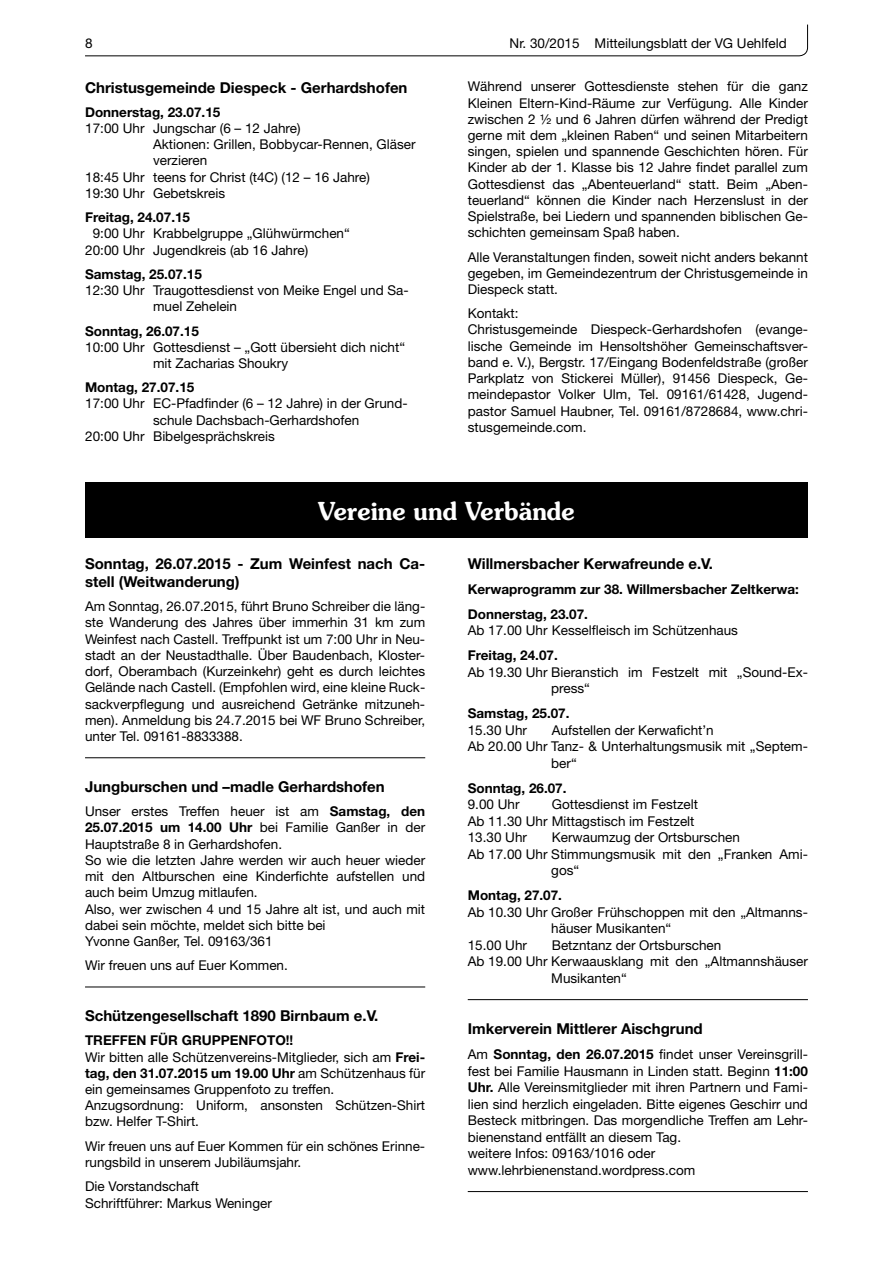
<style>
.page{position:relative;width:893px;height:1263px;background:#fff}
.page>*{position:absolute;margin:0;border:0;box-sizing:border-box;transform-origin:0 0}
.t1{font:600 24.75px "Souvenir";color:#fff;scale:.95 1}
.t2{font:700 15px/18px "Helvetica Neue";color:#000}
.t3{font:13.5px/16.2px "Helvetica Neue";color:#000}
.t4{font:700 13.5px/24.9px "Helvetica Neue";color:#000}
.s1{font-weight:700}
</style>
<div class="page">
<svg style="left:85px;top:24px;width:723px;height:33px"></svg>
<div style="left:85px;top:483px;width:723px;height:55px;background:#000"></div>
<hr style="left:85px;top:757px;width:340px;height:1px;background:#000">
<hr style="left:85px;top:986px;width:340px;height:1px;background:#000">
<hr style="left:468px;top:999px;width:340px;height:1px;background:#000">
<hr style="left:468px;top:1191px;width:340px;height:1px;background:#000">
<p class="t3" style="left:85px;top:36px;width:9px">8</p>
<p class="t3" style="left:510px;top:36px;width:279px">Nr. 30/2015 Mitteilungsblatt der VG Uehlfeld</p>
<p class="t2" style="left:85px;top:80px;width:324px">Christusgemeinde Diespeck - Gerhardshofen</p>
<p class="t4" style="left:85px;top:101px;width:137px">Donnerstag, 23.07.15</p>
<p class="t3" style="left:85px;top:121px;width:217px">17:00 Uhr Jungschar (6 – 12 Jahre)</p>
<p class="t3" style="left:153px;top:138px;width:264px">Aktionen: Grillen, Bobbycar-Rennen, Gläser</p>
<p class="t3" style="left:153px;top:154px;width:56px">verzieren</p>
<p class="t3" style="left:85px;top:170px;width:286px">18:45 Uhr teens for Christ (t4C) (12 – 16 Jahre)</p>
<p class="t3" style="left:85px;top:186px;width:141px">19:30 Uhr Gebetskreis</p>
<p class="t4" style="left:85px;top:206px;width:107px">Freitag, 24.07.15</p>
<p class="t3" style="left:85px;top:227px;width:266px;text-indent:8px">9:00 Uhr Krabbelgruppe „Glühwürmchen“<br>20:00 Uhr Jugendkreis (ab 16 Jahre)</p>
<p class="t4" style="left:85px;top:263px;width:118px">Samstag, 25.07.15</p>
<p class="t3" style="left:153px;top:283px;width:257px;text-indent:-68px">12:30 Uhr Traugottesdienst von Meike Engel und Sa&shy;muel Zehelein</p>
<p class="t4" style="left:85px;top:319px;width:115px">Sonntag, 26.07.15</p>
<p class="t3" style="left:153px;top:340px;width:254px;text-indent:-68px">10:00 Uhr Gottesdienst – „Gott übersieht dich nicht“ mit Zacharias Shoukry</p>
<p class="t4" style="left:85px;top:376px;width:111px">Montag, 27.07.15</p>
<p class="t3" style="left:85px;top:397px;width:324px">17:00 Uhr EC-Pfadfinder (6 – 12 Jahre) in der Grund-</p>
<p class="t3" style="left:153px;top:413px;width:208px">schule Dachsbach-Gerhardshofen</p>
<p class="t3" style="left:85px;top:429px;width:191px">20:00 Uhr Bibelgesprächskreis</p>
<p class="t3" style="left:468px;top:80px;width:342px;text-align:justify">Während unserer Gottesdienste stehen für die ganz Kleinen Eltern-Kind-Räume zur Verfügung. Alle Kinder zwischen 2 ½ und 6 Jahren dürfen während der Predigt gerne mit dem „kleinen Raben“ und seinen Mitarbeitern singen, spielen und spannende Geschichten hören. Für Kinder ab der 1. Klasse bis 12 Jahre findet parallel zum Gottesdienst das „Abenteuerland“ statt. Beim „Aben&shy;teuerland“ können die Kinder nach Herzenslust in der Spielstraße, bei Liedern und spannenden biblischen Ge&shy;schichten gemeinsam Spaß haben.</p>
<p class="t3" style="left:468px;top:250px;width:342px;text-align:justify">Alle Veranstaltungen finden, soweit nicht anders bekannt gegeben, im Gemeindezentrum der Christusgemeinde in Diespeck statt.</p>
<p class="t3" style="left:468px;top:307px;width:342px">Kontakt:<br>Christusgemeinde Diespeck-Gerhardshofen (evange&shy;lische Gemeinde im Hensoltshöher Gemeinschaftsver&shy;band e. V.), Bergstr. 17/Eingang Bodenfeldstraße (großer Parkplatz von Stickerei Müller), 91456 Diespeck, Ge&shy;meindepastor Volker Ulm, Tel. 09161/61428, Jugend&shy;pastor Samuel Haubner, Tel. 09161/8728684, www.chri&shy;stusgemeinde.com.</p>
<h1 class="t1" style="left:318px;top:502px;width:271px">Vereine und Verbände</h1>
<p class="t2" style="left:85px;top:556px;width:342px">Sonntag, 26.07.2015 - Zum Weinfest nach Ca&shy;stell (Weitwanderung)</p>
<p class="t3" style="left:85px;top:600px;width:342px;text-align:justify">Am Sonntag, 26.07.2015, führt Bruno Schreiber die läng&shy;ste Wanderung des Jahres über immerhin 31 km zum Weinfest nach Castell. Treffpunkt ist um 7:00 Uhr in Neu&shy;stadt an der Neustadthalle. Über Baudenbach, Kloster&shy;dorf, Oberambach (Kurzeinkehr) geht es durch leichtes Gelände nach Castell. (Empfohlen wird, eine kleine Ruck&shy;sackverpflegung und ausreichend Getränke mitzuneh&shy;men). Anmeldung bis 24.7.2015 bei WF Bruno Schreiber, unter Tel. 09161-8833388.</p>
<p class="t2" style="left:85px;top:779px;width:301px">Jungburschen und –madle Gerhardshofen</p>
<p class="t3" style="left:85px;top:804px;width:342px">Unser erstes Treffen heuer ist am <span class="s1">Samstag, den 25.07.2015 um 14.00 Uhr</span> bei Familie Ganßer in der Hauptstraße 8 in Gerhardshofen.<br>So wie die letzten Jahre werden wir auch heuer wieder mit den Altburschen eine Kinderfichte aufstellen und auch beim Umzug mitlaufen.<br>Also, wer zwischen 4 und 15 Jahre alt ist, und auch mit dabei sein möchte, meldet sich bitte bei<br>Yvonne Ganßer, Tel. 09163/361</p>
<p class="t3" style="left:85px;top:959px;width:204px">Wir freuen uns auf Euer Kommen.</p>
<p class="t2" style="left:85px;top:1008px;width:295px">Schützengesellschaft 1890 Birnbaum e.V.</p>
<p class="t3" style="left:85px;top:1034px;width:342px"><span class="s1">TREFFEN FÜR GRUPPENFOTO!!<br></span>Wir bitten alle Schützenvereins-Mitglieder, sich am <span class="s1">Frei&shy;tag, den 31.07.2015 um 19.00 Uhr</span> am Schützenhaus für ein gemeinsames Gruppenfoto zu treffen.<br>Anzugsordnung: Uniform, ansonsten Schützen-Shirt bzw. Helfer T-Shirt.</p>
<p class="t3" style="left:85px;top:1139px;width:342px">Wir freuen uns auf Euer Kommen für ein schönes Erinne&shy;rungsbild in unserem Jubiläumsjahr.</p>
<p class="t3" style="left:85px;top:1180px;width:188px">Die Vorstandschaft<br>Schriftführer: Markus Weninger</p>
<p class="t2" style="left:468px;top:556px;width:247px">Willmersbacher Kerwafreunde e.V.</p>
<p class="t4" style="left:468px;top:578px;width:333px">Kerwaprogramm zur 38. Willmersbacher Zeltkerwa:<br>Donnerstag, 23.07.</p>
<p class="t3" style="left:468px;top:624px;width:272px">Ab 17.00 Uhr Kesselfleisch im Schützenhaus</p>
<p class="t4" style="left:468px;top:644px;width:92px">Freitag, 24.07.</p>
<p class="t3" style="left:551px;top:665px;width:258px;text-indent:-84px">Ab 19.30 Uhr Bieranstich im Festzelt mit „Sound-Ex&shy;press“</p>
<p class="t4" style="left:468px;top:702px;width:103px">Samstag, 25.07.</p>
<p class="t3" style="left:468px;top:723px;width:61px">15.30 Uhr</p>
<p class="t3" style="left:552px;top:723px;width:163px">Aufstellen der Kerwaficht’n</p>
<p class="t3" style="left:468px;top:739px;width:342px">Ab 20.00 Uhr Tanz- &amp; Unterhaltungsmusik mit „Septem-</p>
<p class="t3" style="left:551px;top:756px;width:27px">ber“</p>
<p class="t4" style="left:468px;top:776px;width:100px">Sonntag, 26.07.</p>
<p class="t3" style="left:468px;top:797px;width:53px">9.00 Uhr</p>
<p class="t3" style="left:468px;top:797px;width:232px;text-indent:84px">Gottesdienst im Festzelt<br>Ab 11.30 Uhr Mittagstisch im Festzelt<br>13.30 Uhr</p>
<p class="t3" style="left:552px;top:830px;width:190px">Kerwaumzug der Ortsburschen</p>
<p class="t3" style="left:468px;top:847px;width:342px">Ab 17.00 Uhr Stimmungsmusik mit den „Franken Ami-</p>
<p class="t3" style="left:551px;top:864px;width:29px">gos“</p>
<p class="t4" style="left:468px;top:884px;width:96px">Montag, 27.07.</p>
<p class="t3" style="left:468px;top:905px;width:342px">Ab 10.30 Uhr Großer Frühschoppen mit den „Altmanns-</p>
<p class="t3" style="left:551px;top:921px;width:122px">häuser Musikanten“</p>
<p class="t3" style="left:468px;top:938px;width:61px">15.00 Uhr</p>
<p class="t3" style="left:552px;top:938px;width:171px">Betzntanz der Ortsburschen</p>
<p class="t3" style="left:468px;top:955px;width:342px">Ab 19.00 Uhr Kerwaausklang mit den „Altmannshäuser</p>
<p class="t3" style="left:551px;top:971px;width:77px">Musikanten“</p>
<p class="t2" style="left:468px;top:1021px;width:236px">Imkerverein Mittlerer Aischgrund</p>
<p class="t3" style="left:468px;top:1047px;width:342px">Am <span class="s1">Sonntag, den 26.07.2015</span> findet unser Vereinsgrill&shy;fest bei Familie Hausmann in Linden statt. Beginn <span class="s1">11:00<br>Uhr.</span> Alle Vereinsmitglieder mit ihren Partnern und Fami&shy;lien sind herzlich eingeladen. Bitte eigenes Geschirr und Besteck mitbringen. Das morgendliche Treffen am Lehr&shy;bienenstand entfällt an diesem Tag.<br>weitere Infos: 09163/1016 oder www.lehrbienenstand.wordpress.com</p>
</div>
